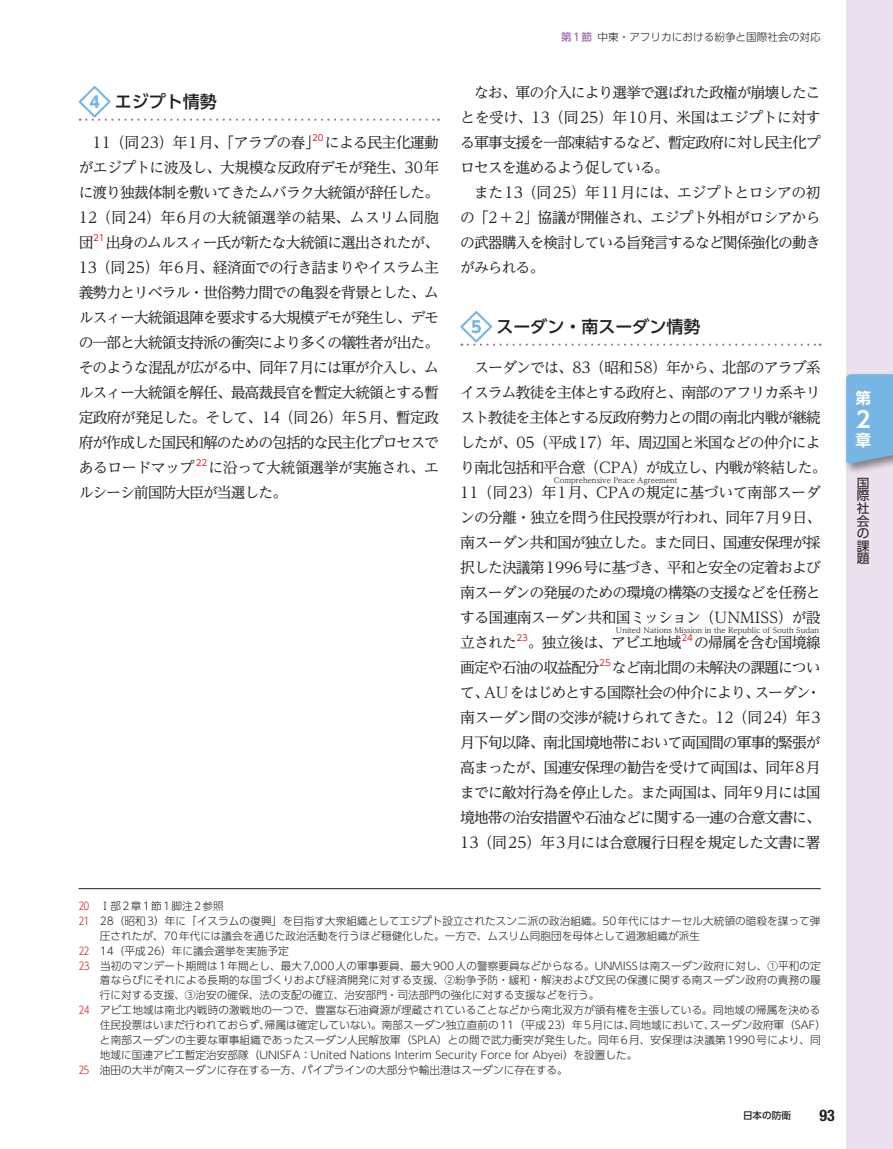
<style>
.page{position:relative;width:893px;height:1149px;background:#fff}
.page>*{position:absolute;margin:0;border:0;box-sizing:border-box;transform-origin:0 0}
.t1{font:700 22.35px "UD Shin Go Pro De";color:#fff}
.t2{font:500 16.95px "UD Shin Go Pro";color:#231f20}
.t3{font:700 condensed 15.9px "Helvetica Neue LT Std";color:#231f20}
.t4{font:700 15.6px "UD Shin Go Pro De";color:#fff}
.t5{font:14.85px/25px "UD Reimin Pro";letter-spacing:-.07em;color:#231f20;text-align:justify}
.t6{font:14.85px/25px "UD Reimin Pro";letter-spacing:-.05em;color:#231f20}
.t7{font:12.75px/12.6px "UD Shin Go Pro";color:#231f20;text-align:justify}
.t8{font:300 10.65px "UD Shin Go Pro";letter-spacing:.005em;color:#231f20}
.t9{font:300 10.65px "UD Shin Go Pro";letter-spacing:.125em;color:#231f20}
.t10{font:500 9.6px "UD Shin Go Pro";color:#231f20}
.t11{font:8.7px "UD Shin Go Pro";letter-spacing:.005em;color:#d1232a}
.t12{font:7.5px "UD Reimin Pro";color:#231f20}
.s1{font-weight:700;font-size:15.9px;color:#77b6e4}
.s2{font-weight:500;color:#9f6eae}
.s3{color:#d1232a}
</style>
<div class="page">
<div style="left:846px;top:0;width:47px;height:1148px;background:#ece1ef"></div>
<div style="left:843px;top:371px;width:50px;height:103px;background:#231f20;opacity:.5"></div>
<svg style="left:846px;top:374px;width:47px;height:90px"></svg>
<svg style="left:80px;top:119px;width:359px;height:2px"></svg>
<svg style="left:80px;top:87px;width:29px;height:29px"></svg>
<div style="left:79px;top:86px;width:32px;height:31px;border:2px solid #77b6e4;border-radius:50%"></div>
<svg style="left:468px;top:343px;width:353px;height:2px"></svg>
<svg style="left:461px;top:312px;width:30px;height:29px"></svg>
<div style="left:460px;top:311px;width:32px;height:31px;border:2px solid #77b6e4;border-radius:50%"></div>
<hr style="left:79px;top:888px;width:742px;height:1px;background:#231f20">
<p class="t2" style="left:89px;top:88px;width:129px"><span class="s1">4</span> エジプト情勢</p>
<p class="t6" style="left:92px;top:130px;width:348px">11（同23）年1月、「アラブの春」による民主化運動</p>
<p class="t11" style="left:312px;top:130px;width:13px">20</p>
<p class="t5" style="left:79px;top:154px;width:362px">がエジプトに波及し、大規模な反政府デモが発生、30年に渡り独裁体制を敷いてきたムバラク大統領が辞任した。12（同24）年6月の大統領選挙の結果、ムスリム同胞団</p>
<p class="t11" style="left:93px;top:230px;width:13px">21</p>
<p class="t5" style="left:79px;top:229px;width:362px;text-indent:27px">出身のムルスィー氏が新たな大統領に選出されたが、13（同25）年6月、経済面での行き詰まりやイスラム主義勢力とリベラル・世俗勢力間での亀裂を背景とした、ムルスィー大統領退陣を要求する大規模デモが発生し、デモの一部と大統領支持派の衝突により多くの犠牲者が出た。そのような混乱が広がる中、同年7月には軍が介入し、ムルスィー大統領を解任、最高裁長官を暫定大統領とする暫定政府が発足した。そして、14（同26）年5月、暫定政府が作成した国民和解のための包括的な民主化プロセスであるロードマップ</p>
<p class="t11" style="left:196px;top:455px;width:13px">22</p>
<p class="t6" style="left:79px;top:454px;width:362px;text-indent:130px">に沿って大統領選挙が実施され、エルシーシ前国防大臣が当選した。</p>
<p class="t8" style="left:561px;top:29px;width:261px"><span class="s2">第1節</span> 中東・アフリカにおける紛争と国際社会の対応</p>
<p class="t5" style="left:460px;top:80px;width:362px;text-indent:14px">なお、軍の介入により選挙で選ばれた政権が崩壊したことを受け、13（同25）年10月、米国はエジプトに対する軍事支援を一部凍結するなど、暫定政府に対し民主化プロセスを進めるよう促している。</p>
<p class="t5" style="left:460px;top:179px;width:362px;text-indent:14px">また13（同25）年11月には、エジプトとロシアの初の「2＋2」協議が開催され、エジプト外相がロシアからの武器購入を検討している旨発言するなど関係強化の動きがみられる。</p>
<p class="t2" style="left:471px;top:313px;width:231px"><span class="s1">5</span> スーダン・南スーダン情勢</p>
<p class="t5" style="left:460px;top:354px;width:368px;text-align:center">スーダンでは、83（昭和58）年から、北部のアラブ系<br>イスラム教徒を主体とする政府と、南部のアフリカ系キリスト教徒を主体とする反政府勢力との間の南北内戦が継続したが、05（平成17）年、周辺国と米国などの仲介により南北包括和平合意（CPA）が成立し、内戦が終結した。</p>
<p class="t12" style="left:554px;top:473px;width:125px">Comprehensive Peace Agreement</p>
<p class="t5" style="left:460px;top:479px;width:362px">11（同23）年1月、CPAの規定に基づいて南部スーダンの分離・独立を問う住民投票が行われ、同年7月9日、南スーダン共和国が独立した。また同日、国連安保理が採択した決議第1996号に基づき、平和と安全の定着および南スーダンの発展のための環境の構築の支援などを任務とする国連南スーダン共和国ミッション（UNMISS）が設</p>
<p class="t12" style="left:616px;top:623px;width:205px">United Nations Mission in the Republic of South Sudan</p>
<p class="t5" style="left:460px;top:629px;width:58px">立された</p>
<p class="t11" style="left:517px;top:630px;width:13px">23</p>
<p class="t5" style="left:528px;top:629px;width:156px">。独立後は、アビエ地域</p>
<p class="t11" style="left:681px;top:630px;width:13px">24</p>
<p class="t5" style="left:694px;top:629px;width:128px">の帰属を含む国境線</p>
<p class="t5" style="left:460px;top:654px;width:141px">画定や石油の収益配分</p>
<p class="t11" style="left:599px;top:655px;width:13px">25</p>
<p class="t5" style="left:460px;top:654px;width:362px;text-indent:152px">など南北間の未解決の課題について、AUをはじめとする国際社会の仲介により、スーダン・南スーダン間の交渉が続けられてきた。12（同24）年3月下旬以降、南北国境地帯において両国間の軍事的緊張が高まったが、国連安保理の勧告を受けて両国は、同年8月までに敵対行為を停止した。また両国は、同年9月には国境地帯の治安措置や石油などに関する一連の合意文書に、13（同25）年3月には合意履行日程を規定した文書に署</p>
<p class="t9" style="left:79px;top:897px;width:146px"><span class="s3">20</span>　Ⅰ部2章1節1脚注2参照</p>
<p class="t8" style="left:79px;top:911px;width:743px"><span class="s3">21</span>　28（昭和3）年に「イスラムの復興」を目指す大衆組織としてエジプト設立されたスンニ派の政治組織。50年代にはナーセル大統領の暗殺を謀って弾</p>
<p class="t8" style="left:100px;top:926px;width:602px">圧されたが、70年代には議会を通じた政治活動を行うほど穏健化した。一方で、ムスリム同胞団を母体として過激組織が派生</p>
<p class="t8" style="left:79px;top:941px;width:212px"><span class="s3">22</span>　14（平成26）年に議会選挙を実施予定</p>
<p class="t8" style="left:79px;top:956px;width:744px"><span class="s3">23</span>　当初のマンデート期間は1年間とし、最大7,000人の軍事要員、最大900人の警察要員などからなる。UNMISSは南スーダン政府に対し、①平和の定</p>
<p class="t8" style="left:100px;top:971px;width:722px">着ならびにそれによる長期的な国づくりおよび経済開発に対する支援、②紛争予防・緩和・解決および文民の保護に関する南スーダン政府の責務の履</p>
<p class="t8" style="left:100px;top:986px;width:501px">行に対する支援、③治安の確保、法の支配の確立、治安部門・司法部門の強化に対する支援などを行う。</p>
<p class="t8" style="left:79px;top:1001px;width:743px"><span class="s3">24</span>　アビエ地域は南北内戦時の激戦地の一つで、豊富な石油資源が埋蔵されていることなどから南北双方が領有権を主張している。同地域の帰属を決める</p>
<p class="t8" style="left:100px;top:1016px;width:728px">住民投票はいまだ行われておらず、帰属は確定していない。南部スーダン独立直前の11（平成23）年5月には、同地域において、スーダン政府軍（SAF）</p>
<p class="t8" style="left:100px;top:1030px;width:722px">と南部スーダンの主要な軍事組織であったスーダン人民解放軍（SPLA）との間で武力衝突が発生した。同年6月、安保理は決議第1990号により、同</p>
<p class="t8" style="left:100px;top:1045px;width:539px">地域に国連アビエ暫定治安部隊（UNISFA：United Nations Interim Security Force for Abyei）を設置した。</p>
<p class="t8" style="left:79px;top:1060px;width:490px"><span class="s3">25</span>　油田の大半が南スーダンに存在する一方、パイプラインの大部分や輸出港はスーダンに存在する。</p>
<p class="t10" style="left:743px;top:1107px;width:49px">日本の防衛</p>
<p class="t3" style="left:819px;top:1105px;width:17px">93</p>
<p class="t4" style="left:855px;top:385px;width:17px">第</p>
<h1 class="t1" style="left:856px;top:401px;width:16px">2</h1>
<p class="t4" style="left:855px;top:427px;width:17px">章</p>
<p class="t7" style="left:857px;top:476px;width:14px">国際社会の課題</p>
</div>
